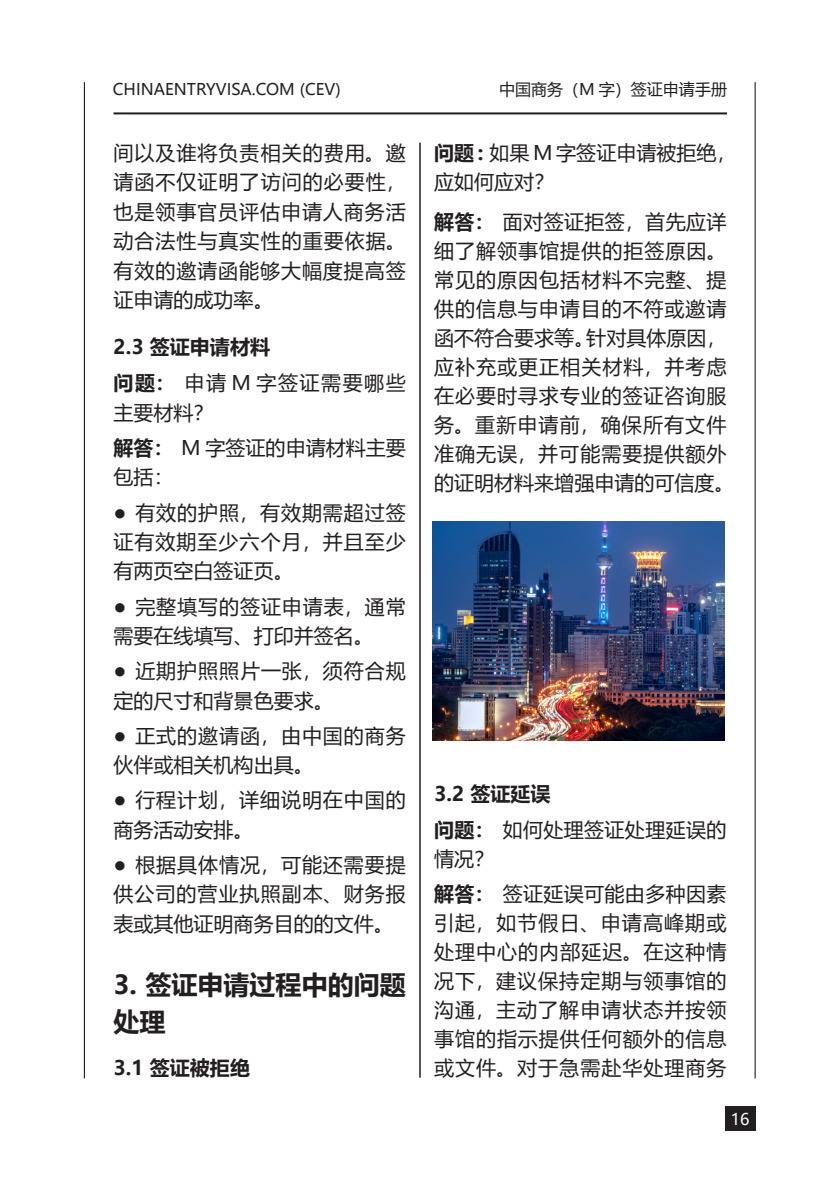
<style>
.page{position:relative;width:840px;height:1191px;background:#fff}
.page>*{position:absolute;margin:0;border:0;box-sizing:border-box;transform-origin:0 0}
.中标题{font:700 26px/37.4px "Microsoft Ya Hei";color:#231f20}
.内文{font:20px/29px "Microsoft Ya Hei";letter-spacing:.045em;color:#231f20}
.小标题{font:20px/29px "Microsoft Ya Hei";color:#231f20}
.内文-2{font:20px/29.4px "Microsoft Ya Hei";letter-spacing:.075em;color:#231f20}
.内文-3{font:20px/29.4px "Microsoft Ya Hei";color:#231f20}
.内文-4{font:20px/29px "Microsoft Ya Hei";letter-spacing:.015em;color:#231f20}
.小标题-2{font:700 20px "Microsoft Ya Hei";color:#231f20}
.中标题-2{font:700 20px "Microsoft Ya Hei";color:#231f20}
.t1{font:16px "Microsoft Ya Hei";color:#231f20}
.t2{font:16px "Microsoft Ya Hei";color:#fff}
.s1{font-weight:700}
</style>
<div class="page">
<hr style="left:113px;top:112px;width:613px;height:2px;background:#231f20">
<hr style="left:419px;top:143px;width:1px;height:934px;background:#231f20">
<img style="left:432px;top:521px;width:291px;height:219px">
<div style="left:724px;top:1106px;width:31px;height:24px;background:#231f20"></div>
<hr style="left:84px;top:82px;width:1px;height:996px;background:#030303">
<hr style="left:754px;top:82px;width:1px;height:996px;background:#030303">
<p class="t1" style="left:113px;top:78px;width:229px">CHINAENTRYVISA.COM (CEV)</p>
<p class="t1" style="left:499px;top:78px;width:229px">中国商务（M 字）签证申请手册</p>
<p class="内文" style="left:113px;top:137px;width:294px;text-align:justify">间以及谁将负责相关的费用。邀请函不仅证明了访问的必要性，也是领事官员评估申请人商务活动合法性与真实性的重要依据。有效的邀请函能够大幅度提高签证申请的成功率。</p>
<p class="小标题-2" style="left:113px;top:332px;width:158px">2.3 签证申请材料</p>
<p class="内文-2" style="left:113px;top:368px;width:294px"><span class="s1">问题：</span> 申请 M 字签证需要哪些主要材料？</p>
<p class="内文-3" style="left:113px;top:432px;width:293px"><span class="s1">解答：</span> M 字签证的申请材料主要包括：</p>
<p class="内文" style="left:113px;top:497px;width:294px;text-align:justify">● 有效的护照，有效期需超过签证有效期至少六个月，并且至少有两页空白签证页。</p>
<p class="内文" style="left:113px;top:591px;width:293px">● 完整填写的签证申请表，通常需要在线填写、打印并签名。</p>
<p class="内文" style="left:113px;top:655px;width:293px">● 近期护照照片一张，须符合规定的尺寸和背景色要求。</p>
<p class="内文" style="left:113px;top:720px;width:293px">● 正式的邀请函，由中国的商务伙伴或相关机构出具。</p>
<p class="内文" style="left:113px;top:784px;width:293px">● 行程计划，详细说明在中国的商务活动安排。</p>
<p class="内文" style="left:113px;top:849px;width:294px;text-align:justify">● 根据具体情况，可能还需要提供公司的营业执照副本、财务报表或其他证明商务目的的文件。</p>
<p class="中标题" style="left:113px;top:964px;width:293px">3. 签证申请过程中的问题处理</p>
<p class="中标题-2" style="left:113px;top:1053px;width:138px">3.1 签证被拒绝</p>
<p class="小标题" style="left:434px;top:138px;width:303px"><span class="s1">问题 :</span> 如果 M 字签证申请被拒绝，应如何应对？</p>
<p class="内文" style="left:434px;top:207px;width:301px"><span class="s1">解答：</span> 面对签证拒签，首先应详细了解领事馆提供的拒签原因。常见的原因包括材料不完整、提供的信息与申请目的不符或邀请函不符合要求等。针对具体原因，应补充或更正相关材料，并考虑在必要时寻求专业的签证咨询服务。重新申请前，确保所有文件准确无误，并可能需要提供额外的证明材料来增强申请的可信度。</p>
<p class="小标题-2" style="left:434px;top:780px;width:118px">3.2 签证延误</p>
<p class="内文-4" style="left:434px;top:815px;width:293px"><span class="s1">问题：</span> 如何处理签证处理延误的情况？</p>
<p class="内文" style="left:434px;top:878px;width:294px;text-align:justify"><span class="s1">解答：</span> 签证延误可能由多种因素引起，如节假日、申请高峰期或处理中心的内部延迟。在这种情况下，建议保持定期与领事馆的沟通，主动了解申请状态并按领事馆的指示提供任何额外的信息或文件。对于急需赴华处理商务</p>
<p class="t2" style="left:730px;top:1108px;width:20px">16</p>
</div>
